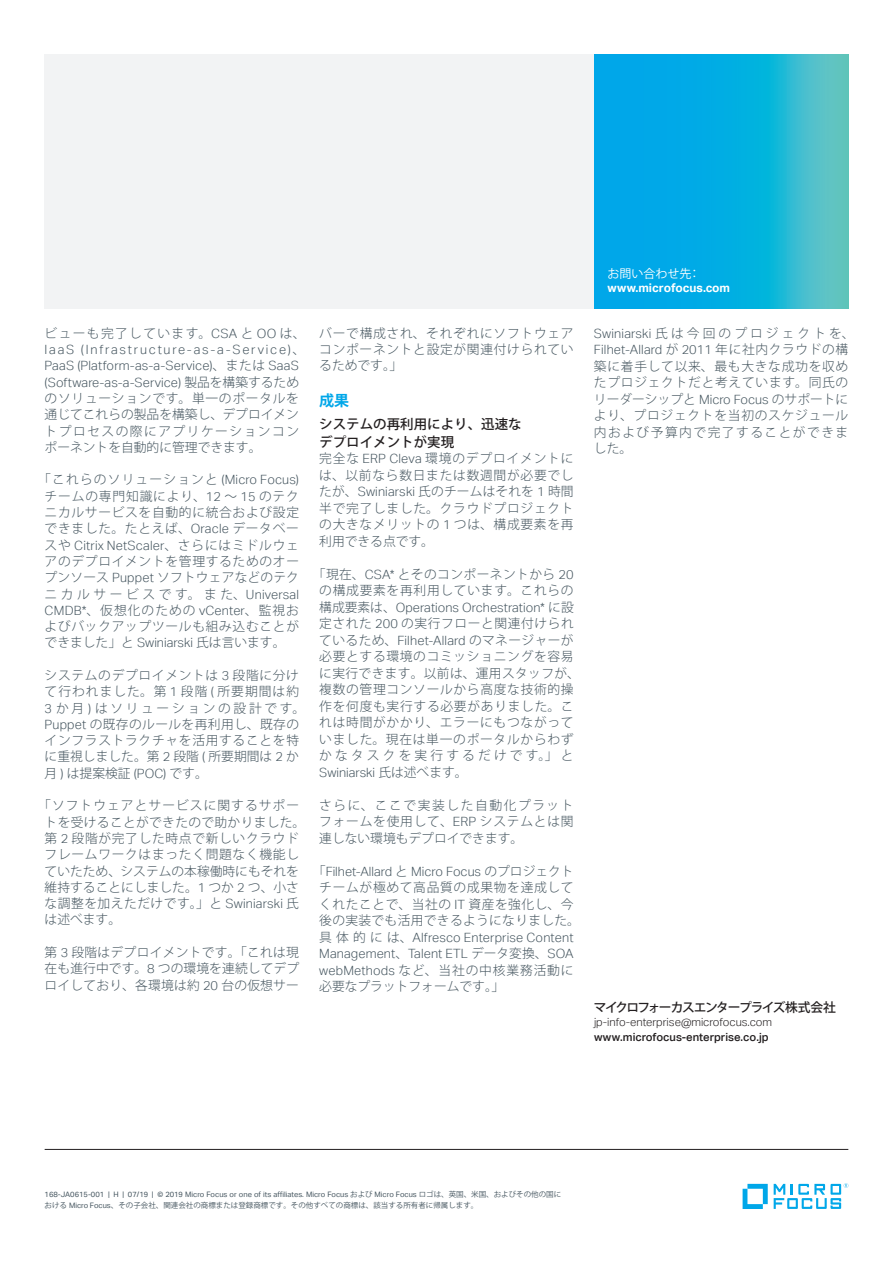
<style>
.page{position:relative;width:893px;height:1263px;background:#fff}
.page>*{position:absolute;margin:0;border:0;box-sizing:border-box;transform-origin:0 0}
.subhead_10_13-blue{font:700 15px "Koz Go Pro";color:#00a7e9}
.subhead_9_12_first_l{font:500 13.5px/18px "Koz Go Pro";color:#231f20}
.body_8_5_11-grey{font:300 12.75px/16.4px "Koz Go Pro";letter-spacing:.055em;color:#45555f}
.caption_7_9_5_bold{font:500 12.75px "Koz Go Pro";letter-spacing:-.105em;color:#231f20}
.Contact_URL_8_9_5-bo{font:700 12px "Aktiv Grotesk";color:#fff}
.Contact_8_9_5-regula{font:12px "Koz Go Pro";color:#fff}
.caption_7_9_5{font:300 11.25px "Aktiv Grotesk";color:#231f20}
.caption_7_9_5-2{font:500 11.25px "Aktiv Grotesk";color:#231f20}
.mousetype-legal_5_7{font:7.5px/10.5px "Aktiv Grotesk";color:#45555f}
.s1{font-family:"Aktiv Grotesk"}
.s2{font-family:"Koz Go Pro"}
</style>
<div class="page">
<hr style="left:45px;top:1149px;width:803px;height:1px;background:#231f20">
<svg style="left:743px;top:1184px;width:25px;height:25px"></svg>
<svg style="left:774px;top:1183px;width:74px;height:26px"></svg>
<div style="left:45px;top:54px;width:549px;height:254px;background:#f2f3f4"></div>
<svg style="left:594px;top:54px;width:254px;height:254px;background:#14b1dd"></svg>
<p class="body_8_5_11-grey" style="left:45px;top:325px;width:262px">ビューも完了しています。<span class="s1">CSA</span> と <span class="s1">OO</span> は、<br><span class="s1">IaaS (Infrastructure-as-a-Service)</span>、<br><span class="s1">PaaS (Platform-as-a-Service)</span>、または <span class="s1">SaaS (Software-as-a-Service)</span> 製品を構築するためのソリューションです。単一のポータルを通じてこれらの製品を構築し、デプロイメントプロセスの際にアプリケーションコンポーネントを自動的に管理できます。</p>
<p class="body_8_5_11-grey" style="left:38px;top:472px;width:262px;text-align:center">「これらのソリューションと <span class="s1">(Micro Focus)</span>チームの専門知識により、<span class="s1">12</span> ～ <span class="s1">15</span> のテクニカルサービスを自動的に統合および設定できました。たとえば、<span class="s1">Oracle</span> データベースや <span class="s1">Citrix NetScaler</span>、さらにはミドルウェアのデプロイメントを管理するためのオープンソース <span class="s1">Puppet</span> ソフトウェアなどのテクニカルサービスです。また、<span class="s1">Universal<br>CMDB*</span>、仮想化のための <span class="s1">vCenter</span>、監視およびバックアップツールも組み込むことができました」と <span class="s1">Swiniarski</span> 氏は言います。</p>
<p class="body_8_5_11-grey" style="left:45px;top:667px;width:262px">システムのデプロイメントは <span class="s1">3</span> 段階に分けて行われました。第 <span class="s1">1</span> 段階 <span class="s1">(</span> 所要期間は約<br><span class="s1">3</span>か月<span class="s1">)</span>はソリューションの設計です。<br><span class="s1">Puppet</span> の既存のルールを再利用し、既存のインフラストラクチャを活用することを特に重視しました。第 <span class="s1">2</span> 段階 <span class="s1">(</span> 所要期間は <span class="s1">2</span> か月 <span class="s1">)</span> は提案検証 <span class="s1">(POC)</span> です。</p>
<p class="body_8_5_11-grey" style="left:45px;top:798px;width:262px;text-indent:-6px">「ソフトウェアとサービスに関するサポートを受けることができたので助かりました。第 <span class="s1">2</span> 段階が完了した時点で新しいクラウドフレームワークはまったく問題なく機能していたため、システムの本稼働時にもそれを維持することにしました。<span class="s1">1</span> つか <span class="s1">2</span> つ、小さな調整を加えただけです。」と <span class="s1">Swiniarski</span> 氏は述べます。</p>
<p class="body_8_5_11-grey" style="left:45px;top:944px;width:256px;text-align:justify">第 <span class="s1">3</span> 段階はデプロイメントです。「これは現在も進行中です。<span class="s1">8</span> つの環境を連続してデプロイしており、各環境は約 <span class="s1">20</span> 台の仮想サー</p>
<p class="body_8_5_11-grey" style="left:319px;top:325px;width:256px;text-align:justify">バーで構成され、それぞれにソフトウェアコンポーネントと設定が関連付けられているためです。」</p>
<p class="subhead_10_13-blue" style="left:319px;top:391px;width:31px">成果</p>
<p class="subhead_9_12_first_l" style="left:319px;top:416px;width:204px">システムの再利用により、迅速なデプロイメントが実現</p>
<p class="body_8_5_11-grey" style="left:319px;top:450px;width:256px;text-align:justify">完全な <span class="s1">ERP Cleva</span> 環境のデプロイメントには、以前なら数日または数週間が必要でしたが、<span class="s1">Swiniarski</span> 氏のチームはそれを <span class="s1">1</span> 時間半で完了しました。クラウドプロジェクトの大きなメリットの <span class="s1">1</span> つは、構成要素を再利用できる点です。</p>
<p class="body_8_5_11-grey" style="left:319px;top:566px;width:262px;text-indent:-6px">「現在、<span class="s1">CSA*</span> とそのコンポーネントから <span class="s1">20</span>の構成要素を再利用しています。これらの構成要素は、<span class="s1">Operations Orchestration*</span> に設定された <span class="s1">200</span> の実行フローと関連付けられているため、<span class="s1">Filhet-Allard</span> のマネージャーが必要とする環境のコミッショニングを容易に実行できます。以前は、運用スタッフが、複数の管理コンソールから高度な技術的操作を何度も実行する必要がありました。これは時間がかかり、エラーにもつながっていました。現在は単一のポータルからわずかなタスクを実行するだけです。」と<br><span class="s1">Swiniarski</span> 氏は述べます。</p>
<p class="body_8_5_11-grey" style="left:319px;top:797px;width:256px;text-align:justify">さらに、ここで実装した自動化プラットフォームを使用して、<span class="s1">ERP</span> システムとは関連しない環境もデプロイできます。</p>
<p class="body_8_5_11-grey" style="left:319px;top:863px;width:262px;text-indent:-6px">「<span class="s1">Filhet-Allard</span> と <span class="s1">Micro Focus</span> のプロジェクトチームが極めて高品質の成果物を達成してくれたことで、当社の <span class="s1">IT</span> 資産を強化し、今後の実装でも活用できるようになりました。具体的には、<span class="s1">Alfresco Enterprise Content<br>Management</span>、<span class="s1">Talent ETL</span> データ変換、<span class="s1">SOA webMethods</span> など、当社の中核業務活動に必要なプラットフォームです。」</p>
<p class="Contact_8_9_5-regula" style="left:607px;top:266px;width:94px">お問い合わせ先：</p>
<p class="Contact_URL_8_9_5-bo" style="left:607px;top:281px;width:124px">www.microfocus.com</p>
<p class="body_8_5_11-grey" style="left:594px;top:325px;width:262px"><span class="s1">Swiniarski</span>氏は今回のプロジェクトを、<br><span class="s1">Filhet-Allard</span> が <span class="s1">2011</span> 年に社内クラウドの構築に着手して以来、最も大きな成功を収めたプロジェクトだと考えています。同氏のリーダーシップと <span class="s1">Micro Focus</span> のサポートにより、プロジェクトを当初のスケジュール内および予算内で完了することができました。</p>
<p class="caption_7_9_5_bold" style="left:594px;top:999px;width:243px">マイクロフォーカスエンタープライズ株式会社</p>
<p class="caption_7_9_5" style="left:594px;top:1016px;width:180px">jp-info-enterprise@microfocus.com</p>
<p class="caption_7_9_5-2" style="left:594px;top:1030px;width:176px">www.microfocus-enterprise.co.jp</p>
<p class="mousetype-legal_5_7" style="left:45px;top:1189px;width:518px">168-JA0615-001 | H | 07/19 | © 2019 Micro Focus or one of its affiliates. Micro Focus <span class="s2">および</span> Micro Focus <span class="s2">ロゴは、英国、米国、およびその他の国における</span> Micro Focus<span class="s2">、その子会社、関連会社の商標または登録商標です。その他すべての商標は、該当する所有者に帰属します。</span></p>
</div>
